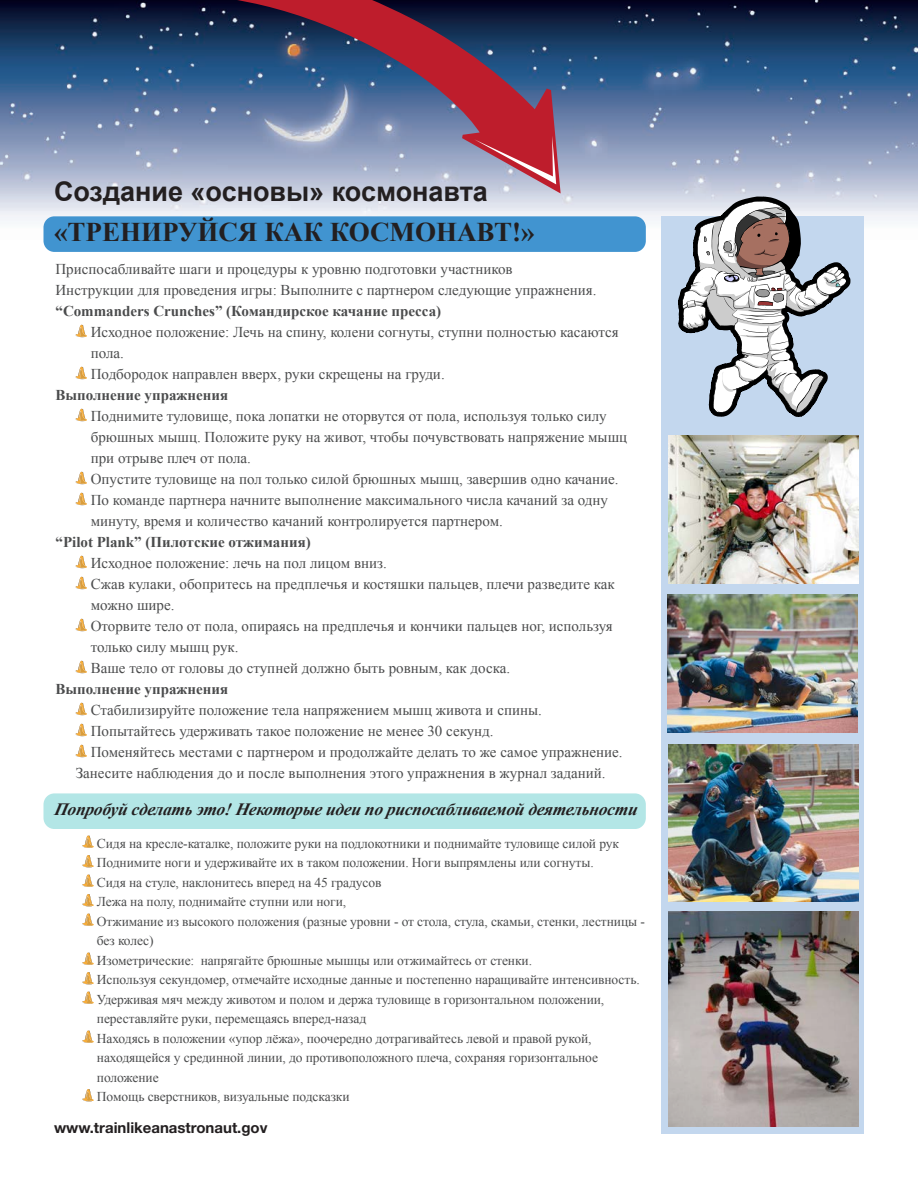
<style>
.page{position:relative;width:918px;height:1188px;background:#fff}
.page>*{position:absolute;margin:0;border:0;box-sizing:border-box;transform-origin:0 0}
.t1{font:700 27px "Arial";color:#231f20}
.t2{font:700 27px "Times New Roman";color:#231f20}
.t3{font:italic 700 17.25px "Times New Roman";letter-spacing:-.01em;color:#231f20}
.Content_text{font:15px/21px "Times New Roman";color:#4b4c4d}
.Content_text-2{font:700 15px "Times New Roman";color:#4b4c4d}
.Content_text-3{font:700 15px "Helvetica Neue LT Std";color:#231f20}
.Content_text-4{font:13.5px/19.5px "Times New Roman";letter-spacing:-.005em;color:#4b4c4d}
</style>
<div class="page">
<img style="left:0;top:0;width:918px;height:285px">
<svg style="left:76px;top:325px;width:11px;height:12px"></svg>
<svg style="left:76px;top:367px;width:11px;height:12px"></svg>
<svg style="left:76px;top:409px;width:11px;height:12px"></svg>
<svg style="left:76px;top:472px;width:11px;height:12px"></svg>
<svg style="left:76px;top:493px;width:11px;height:12px"></svg>
<svg style="left:76px;top:556px;width:11px;height:12px"></svg>
<svg style="left:76px;top:577px;width:11px;height:12px"></svg>
<svg style="left:76px;top:619px;width:11px;height:12px"></svg>
<svg style="left:76px;top:661px;width:11px;height:12px"></svg>
<svg style="left:76px;top:703px;width:11px;height:12px"></svg>
<svg style="left:76px;top:724px;width:11px;height:12px"></svg>
<svg style="left:76px;top:745px;width:11px;height:12px"></svg>
<svg style="left:83px;top:836px;width:11px;height:12px"></svg>
<svg style="left:83px;top:855px;width:11px;height:12px"></svg>
<svg style="left:83px;top:875px;width:11px;height:12px"></svg>
<svg style="left:83px;top:894px;width:11px;height:12px"></svg>
<svg style="left:83px;top:914px;width:11px;height:12px"></svg>
<svg style="left:83px;top:953px;width:11px;height:12px"></svg>
<svg style="left:83px;top:972px;width:11px;height:12px"></svg>
<svg style="left:83px;top:992px;width:11px;height:12px"></svg>
<svg style="left:83px;top:1031px;width:11px;height:12px"></svg>
<svg style="left:83px;top:1089px;width:11px;height:12px"></svg>
<div style="left:44px;top:216px;width:602px;height:36px;background:#4194d0;border-radius:11px"></div>
<div style="left:44px;top:793px;width:602px;height:36px;background:#b3e6e6;border-radius:11px"></div>
<div style="left:662px;top:216px;width:202px;height:918px;background:#c3d7ee"></div>
<img style="left:669px;top:436px;width:190px;height:148px">
<img style="left:669px;top:745px;width:190px;height:157px">
<img style="left:669px;top:912px;width:190px;height:215px">
<svg style="left:678px;top:197px;width:172px;height:220px"></svg>
<svg style="left:198px;top:0;width:363px;height:193px;background:#6c6281"></svg>
<svg style="left:474px;top:136px;width:82px;height:48px;background:#bc6475"></svg>
<img style="left:668px;top:594px;width:190px;height:138px">
<p class="t1" style="left:54px;top:174px;width:436px">Создание «основы» космонавта</p>
<p class="t2" style="left:54px;top:213px;width:482px">«ТРЕНИРУЙСЯ КАК КОСМОНАВТ!»</p>
<p class="Content_text" style="left:56px;top:258px;width:459px">Приспосабливайте шаги и процедуры к уровню подготовки участников</p>
<p class="Content_text" style="left:56px;top:279px;width:542px">Инструкции для проведения игры: Выполните с партнером следующие упражнения.</p>
<p class="Content_text-2" style="left:56px;top:301px;width:387px">“Commanders Crunches” (Командирское качание пресса)</p>
<p class="Content_text" style="left:91px;top:321px;width:529px">Исходное положение: Лечь на спину, колени согнуты, ступни полностью касаются пола.</p>
<p class="Content_text" style="left:91px;top:363px;width:356px">Подбородок направлен вверх, руки скрещены на груди.</p>
<p class="Content_text-2" style="left:56px;top:385px;width:174px">Выполнение упражнения</p>
<p class="Content_text" style="left:91px;top:405px;width:538px">Поднимите туловище, пока лопатки не оторвутся от пола, используя только силу брюшных мышц. Положите руку на живот, чтобы почувствовать напряжение мышц при отрыве плеч от пола.</p>
<p class="Content_text" style="left:91px;top:468px;width:529px">Опустите туловище на пол только силой брюшных мышц, завершив одно качание.</p>
<p class="Content_text" style="left:91px;top:489px;width:519px">По команде партнера начните выполнение максимального числа качаний за одну минуту, время и количество качаний контролируется партнером.</p>
<p class="Content_text-2" style="left:56px;top:532px;width:257px">“Pilot Plank” (Пилотские отжимания)</p>
<p class="Content_text" style="left:91px;top:552px;width:298px">Исходное положение: лечь на пол лицом вниз.</p>
<p class="Content_text" style="left:91px;top:573px;width:526px">Сжав кулаки, обопритесь на предплечья и костяшки пальцев, плечи разведите как можно шире.</p>
<p class="Content_text" style="left:91px;top:615px;width:524px">Оторвите тело от пола, опираясь на предплечья и кончики пальцев ног, используя только силу мышц рук.</p>
<p class="Content_text" style="left:91px;top:657px;width:421px">Ваше тело от головы до ступней должно быть ровным, как доска.</p>
<p class="Content_text-2" style="left:56px;top:679px;width:174px">Выполнение упражнения</p>
<p class="Content_text" style="left:91px;top:699px;width:453px">Стабилизируйте положение тела напряжением мышц живота и спины.</p>
<p class="Content_text" style="left:91px;top:720px;width:404px">Попытайтесь удерживать такое положение не менее 30 секунд.</p>
<p class="Content_text" style="left:91px;top:741px;width:533px">Поменяйтесь местами с партнером и продолжайте делать то же самое упражнение.</p>
<p class="Content_text" style="left:76px;top:762px;width:531px">Занесите наблюдения до и после выполнения этого упражнения в журнал заданий.</p>
<p class="t3" style="left:54px;top:797px;width:588px">Попробуй сделать это! Некоторые идеи по риспосабливаемой деятел ьности</p>
<p class="Content_text-4" style="left:97px;top:833px;width:524px">Сидя на кресле-каталке, положите руки на подлокотники и поднимайте туловище силой рук</p>
<p class="Content_text-4" style="left:97px;top:853px;width:498px">Поднимите ноги и удерживайте их в таком положении. Ноги выпрямлены или согнуты.</p>
<p class="Content_text-4" style="left:97px;top:872px;width:286px">Сидя на стуле, наклонитесь вперед на 45 градусов</p>
<p class="Content_text-4" style="left:97px;top:892px;width:251px">Лежа на полу, поднимайте ступни или ноги,</p>
<p class="Content_text-4" style="left:97px;top:911px;width:549px">Отжимание из высокого положения (разные уровни - от стола, стула, скамьи, стенки, лестницы - без колес)</p>
<p class="Content_text-4" style="left:97px;top:950px;width:437px">Изометрические: напрягайте брюшные мышцы или отжимайтесь от стенки.</p>
<p class="Content_text-4" style="left:97px;top:970px;width:544px">Используя секундомер, отмечайте исходные данные и постепенно наращивайте интенсивность.</p>
<p class="Content_text-4" style="left:97px;top:989px;width:509px">Удерживая мяч между животом и полом и держа туловище в горизонтальном положении, переставляйте руки, перемещаясь вперед-назад</p>
<p class="Content_text-4" style="left:97px;top:1028px;width:503px">Находясь в положении «упор лёжа», поочередно дотрагивайтесь левой и правой рукой, находящейся у срединной линии, до противоположного плеча, сохраняя горизонтальное положение</p>
<p class="Content_text-4" style="left:97px;top:1087px;width:254px">Помощь сверстников, визуальные подсказки</p>
<p class="Content_text-3" style="left:54px;top:1119px;width:215px">www.trainlikeanastronaut.gov</p>
</div>
